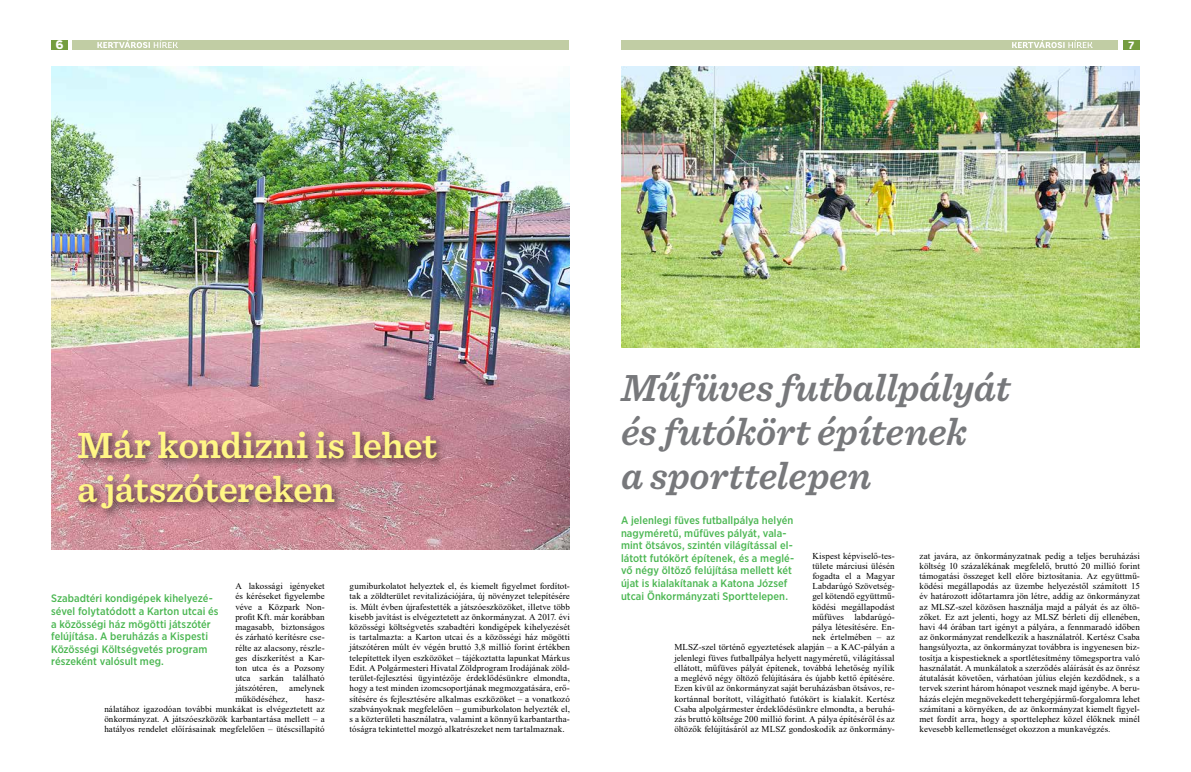
<style>
.page{position:relative;width:1191px;height:772px;background:#fff}
.page>*{position:absolute;margin:0;border:0;box-sizing:border-box;transform-origin:0 0}
.t1{font:italic 600 39.4px/44px "Sentinel";letter-spacing:-.01em;color:#77787b}
.t2{font:600 38px/44px "Sentinel";letter-spacing:-.01em;color:#fff685}
.t3{font:800 12.5px "Andes";color:#fff}
.t4{font:500 10.8px/12.6px "Gotham Narrow";letter-spacing:.005em;color:#4bb752}
.t5{font:800 10.5px "Andes";color:#fff}
.t6{font:9px/10.2px "Times New Roman";letter-spacing:.01em;color:#000;text-align:justify}
</style>
<div class="page">
<div style="left:51px;top:40px;width:17px;height:10px;background:#749d3e"></div>
<div style="left:1123px;top:40px;width:16px;height:10px;background:#749d3e"></div>
<img style="left:621px;top:66px;width:519px;height:281px">
<div style="left:72px;top:40px;width:497px;height:10px;background:#c1cda4"></div>
<div style="left:621px;top:40px;width:496px;height:10px;background:#c1cda4"></div>
<img style="left:51px;top:66px;width:519px;height:483px">
<div style="left:74px;top:426px;width:374px;height:93px;background:#000;opacity:.71"></div>
<svg style="left:97px;top:40px;width:81px;height:8px"></svg>
<svg style="left:1012px;top:40px;width:80px;height:8px"></svg>
<h3 class="t3" style="left:55px;top:37px;width:10px">6</h3>
<p class="t5" style="left:1128px;top:38px;width:8px">7</p>
<h2 class="t2" style="left:77px;top:421px;width:361px">Már kondizni is lehet a játszótereken</h2>
<p class="t6" style="left:235px;top:580px;width:91px">A lakossági igényeket és kéréseket figyelembe véve a Közpark Non&shy;profit Kft. már korábban magasabb, biztonságos és zárható kerítésre cse&shy;rélte az alacsony, részle&shy;ges díszkerítést a Kar&shy;ton utca és a Pozsony utca sarkán található játszótéren,</p>
<p class="t4" style="left:51px;top:591px;width:169px">Szabadtéri kondigépek kihelyezé&shy;sével folytatódott a Karton utcai és a közösségi ház mögötti játszótér felújítása. A beruházás a Kispesti Közösségi Költségvetés program részeként valósult meg.</p>
<p class="t6" style="left:289px;top:682px;width:37px">amelynek</p>
<p class="t6" style="left:104px;top:692px;width:222px;text-indent:201px">hasz&shy;nálatához igazodóan további munkákat is elvégeztetett az önkormányzat. A játszóeszközök karbantartása mellett – a hatályos rendelet előírásainak megfelelően – ütéscsillapító</p>
<p class="t6" style="left:235px;top:692px;width:54px">működéséhez,</p>
<p class="t6" style="left:349px;top:580px;width:222px">gumiburkolatot helyeztek el, és kiemelt figyelmet fordítot&shy;tak a zöldterület revitalizációjára, új növényzet telepítésére is. Múlt évben újrafestették a játszóeszközöket, illetve több kisebb javítást is elvégeztetett az önkormányzat. A 2017. évi közösségi költségvetés szabadtéri kondigépek kihelyezését is tartalmazta: a Karton utcai és a közösségi ház mögötti játszótéren múlt év végén bruttó 3,8 millió forint értékben telepítettek ilyen eszközöket – tájékoztatta lapunkat Márkus Edit. A Polgármesteri Hivatal Zöldprogram Irodájának zöld&shy;terület-fejlesztési ügyintézője érdeklődésünkre elmondta, hogy a test minden izomcsoportjának megmozgatására, erő&shy;sítésére és fejlesztésére alkalmas eszközöket – a vonatkozó szabványoknak megfelelően – gumiburkolaton helyezték el, s a közterületi használatra, valamint a könnyű karbantartha&shy;tóságra tekintettel mozgó alkatrészeket nem tartalmaznak.</p>
<h1 class="t1" style="left:621px;top:363px;width:391px">Műfüves futballpályát és futókört építenek<br>a sporttelepen</h1>
<p class="t4" style="left:621px;top:513px;width:175px">A jelenlegi füves futballpálya helyén nagyméretű, műfüves pályát, vala&shy;mint ötsávos, szintén világítással el&shy;látott futókört építenek, és a meglé&shy;vő négy öltöző felújítása mellett két újat is kialakítanak a Katona József utcai Önkormányzati Sporttelepen.</p>
<p class="t6" style="left:674px;top:549px;width:222px;text-align:right">Kispest képviselő-tes-<br>tülete márciusi ülésén<br>fogadta el a Magyar<br>Labdarúgó Szövetség-<br>gel kötendő együttmű-<br>ködési megállapodást<br>műfüves labdarúgó-<br>pálya létesítésére. En-<br>nek értelmében – az<br>MLSZ-szel történő egyeztetések alapján – a KAC-pályán a jelenlegi füves futballpálya helyett nagyméretű, világítással ellátott, műfüves pályát építenek, továbbá lehetőség nyílik a meglévő négy öltöző felújítására és újabb kettő építésére.<br>Ezen kívül az önkormányzat saját beruházásban ötsávos, re&shy;kortánnal borított, világítható futókört is kialakít. Kertész Csaba alpolgármester érdeklődésünkre elmondta, a beruhá&shy;zás bruttó költsége 200 millió forint. A pálya építéséről és az öltözők felújításáról az MLSZ gondoskodik az önkormány-</p>
<p class="t6" style="left:919px;top:549px;width:222px">zat javára, az önkormányzatnak pedig a teljes beruházási költség 10 százalékának megfelelő, bruttó 20 millió forint támogatási összeget kell előre biztosítania. Az együttmű&shy;ködési megállapodás az üzembe helyezéstől számított 15 év határozott időtartamra jön létre, addig az önkormányzat az MLSZ-szel közösen használja majd a pályát és az öltö&shy;zőket. Ez azt jelenti, hogy az MLSZ bérleti díj ellenében, havi 44 órában tart igényt a pályára, a fennmaradó időben az önkormányzat rendelkezik a használatról. Kertész Csaba hangsúlyozta, az önkormányzat továbbra is ingyenesen biz&shy;tosítja a kispestieknek a sportlétesítmény tömegsportra való használatát. A munkálatok a szerződés aláírását és az önrész átutalását követően, várhatóan július elején kezdődnek, s a tervek szerint három hónapot vesznek majd igénybe. A beru&shy;házás elején megnövekedett tehergépjármű-forgalomra lehet számítani a környéken, de az önkormányzat kiemelt figyel&shy;met fordít arra, hogy a sporttelephez közel élőknek minél kevesebb kellemetlenséget okozzon a munkavégzés.</p>
</div>
